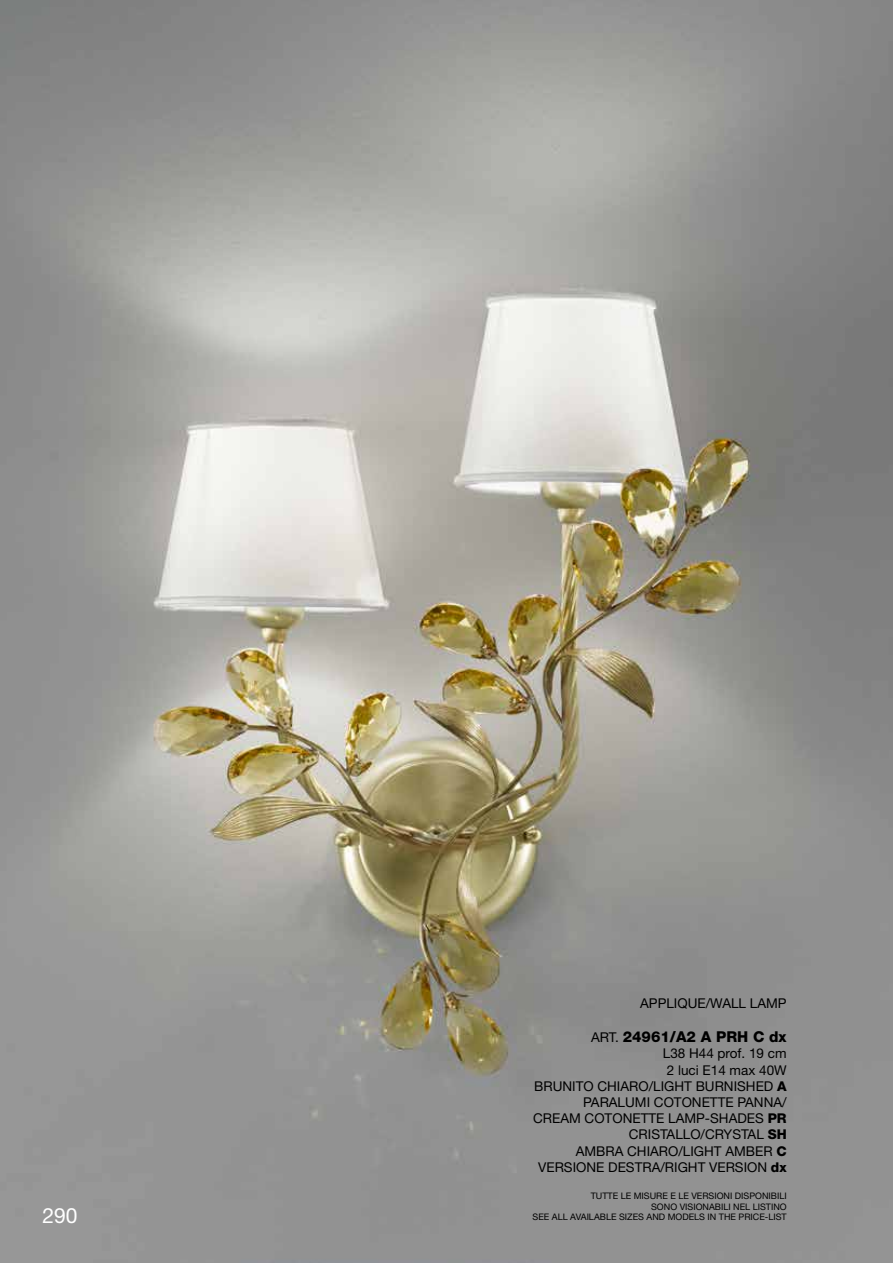
<style>
.page{position:relative;width:893px;height:1263px;background:#fff}
.page>*{position:absolute;margin:0;border:0;box-sizing:border-box;transform-origin:0 0}
.t1{font:21px "Helvetica Neue";color:#fff}
.t2{font:800 15px "Helvetica Neue";color:#000}
.t3{font:13.5px/16.2px "Helvetica Neue";color:#000;text-align:right}
.t4{font:9px/10.8px "Helvetica Neue";color:#000;text-align:right}
.s1{font-weight:400;font-size:13.5px}
.s2{font-weight:800}
</style>
<div class="page">
<img style="left:0;top:0;width:893px;height:1263px">
<p class="t3" style="left:640px;top:995px;width:148px">APPLIQUE/WALL LAMP</p>
<p class="t2" style="left:591px;top:1028px;width:197px"><span class="s1">ART.</span> 24961/A2 A PRH C dx</p>
<p class="t3" style="left:533px;top:1045px;width:255px">L38 H44 prof. 19 cm<br>2 luci E14 max 40W<br>BRUNITO CHIARO/LIGHT BURNISHED <span class="s2">A<br></span>PARALUMI COTONETTE PANNA/<br>CREAM COTONETTE LAMP-SHADES <span class="s2">PR<br></span>CRISTALLO/CRYSTAL <span class="s2">SH<br></span>AMBRA CHIARO/LIGHT AMBER <span class="s2">C<br></span>VERSIONE DESTRA/RIGHT VERSION <span class="s2">dx</span></p>
<p class="t4" style="left:591px;top:1190px;width:198px">TUTTE LE MISURE E LE VERSIONI DISPONIBILI<br>SONO VISIONABILI NEL LISTINO</p>
<h1 class="t1" style="left:43px;top:1202px;width:37px">290</h1>
<p class="t4" style="left:533px;top:1212px;width:256px">SEE ALL AVAILABLE SIZES AND MODELS IN THE PRICE-LIST</p>
</div>
